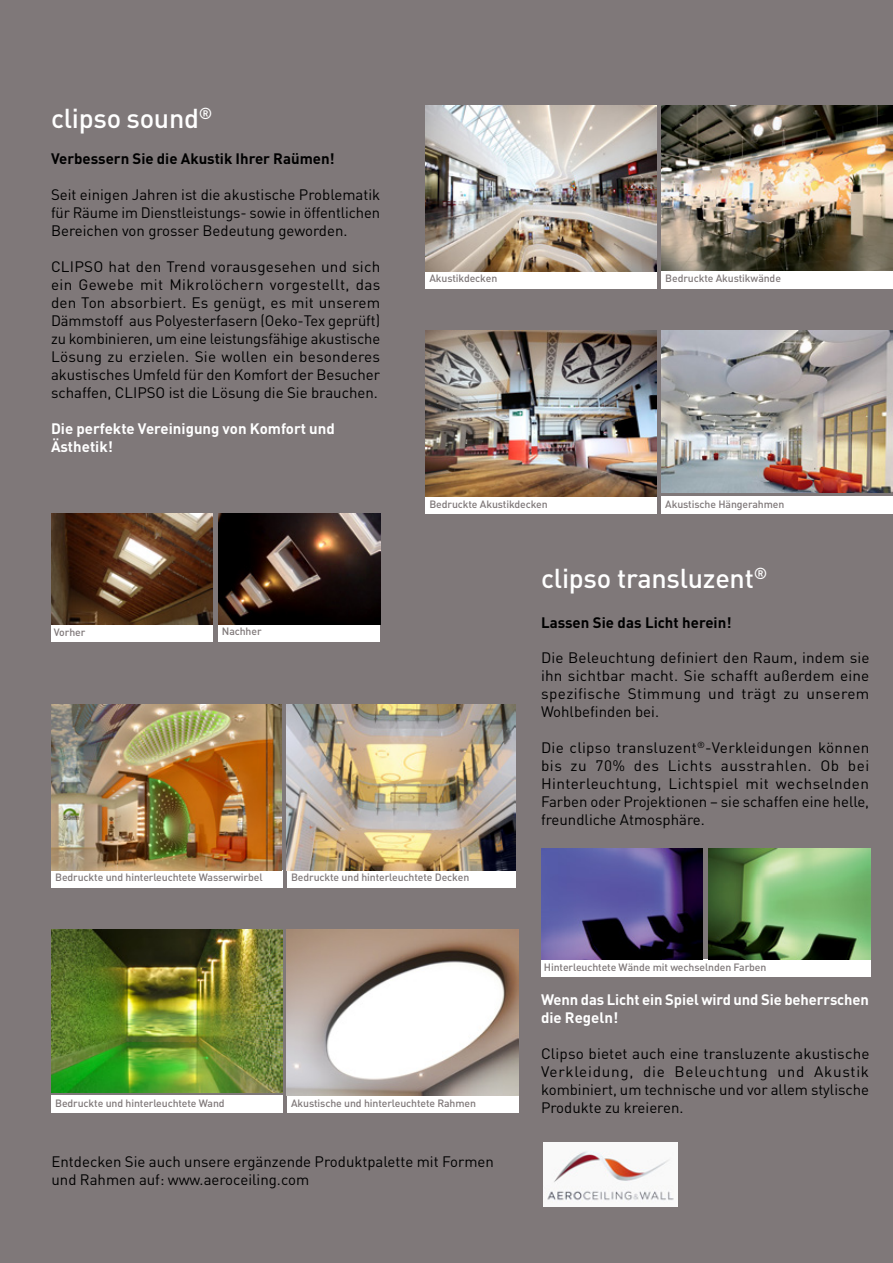
<style>
.page{position:relative;width:893px;height:1263px;background:#7f7879}
.page>*{position:absolute;margin:0;border:0;box-sizing:border-box;transform-origin:0 0}
.t1{font:500 27px "DIN";letter-spacing:-.01em;color:#fff}
.t2{font:15px/18px "DIN";color:#000;text-align:justify}
.t3{font:700 15px/18px "DIN";letter-spacing:-.005em;color:#fff}
.t4{font:700 15px "DIN";color:#000}
.t5{font:500 10.5px "DIN";letter-spacing:-.01em;color:#7f7879}
</style>
<div class="page">
<div style="left:425px;top:496px;width:232px;height:17px;background:#fff"></div>
<img style="left:661px;top:105px;width:232px;height:166px">
<div style="left:661px;top:496px;width:232px;height:17px;background:#fff"></div>
<img style="left:661px;top:331px;width:232px;height:162px">
<div style="left:425px;top:271px;width:232px;height:17px;background:#fff"></div>
<img style="left:425px;top:105px;width:232px;height:166px">
<div style="left:661px;top:271px;width:232px;height:17px;background:#fff"></div>
<div style="left:51px;top:624px;width:162px;height:17px;background:#fff"></div>
<div style="left:218px;top:624px;width:162px;height:17px;background:#fff"></div>
<img style="left:51px;top:513px;width:162px;height:111px">
<img style="left:218px;top:513px;width:162px;height:111px">
<div style="left:51px;top:870px;width:232px;height:17px;background:#fff"></div>
<div style="left:287px;top:870px;width:229px;height:17px;background:#fff"></div>
<img style="left:287px;top:704px;width:229px;height:166px">
<div style="left:51px;top:1095px;width:232px;height:17px;background:#fff"></div>
<img style="left:51px;top:930px;width:232px;height:162px">
<div style="left:287px;top:1095px;width:232px;height:17px;background:#fff"></div>
<img style="left:287px;top:930px;width:232px;height:165px">
<div style="left:541px;top:959px;width:330px;height:17px;background:#fff"></div>
<img style="left:541px;top:848px;width:162px;height:111px">
<img style="left:708px;top:848px;width:162px;height:111px">
<img style="left:544px;top:1142px;width:133px;height:64px">
<img style="left:425px;top:331px;width:232px;height:165px">
<img style="left:52px;top:704px;width:230px;height:166px">
<h1 class="t1" style="left:51px;top:101px;width:163px">clipso sound<sup>®</sup></h1>
<p class="t4" style="left:51px;top:148px;width:285px">Verbessern Sie die Akustik Ihrer Raümen!</p>
<p class="t2" style="left:51px;top:185px;width:331px">Seit einigen Jahren ist die akustische Problematik für Räume im Dienstleistungs- sowie in öffentlichen Bereichen von grosser Bedeutung geworden.</p>
<p class="t2" style="left:51px;top:257px;width:331px">CLIPSO hat den Trend vorausgesehen und sich ein Gewebe mit Mikrolöchern vorgestellt, das den Ton absorbiert. Es genügt, es mit unserem Dämmstoff aus Polyesterfasern (Oeko-Tex geprüft) zu kombinieren, um eine leistungsfähige akustische Lösung zu erzielen. Sie wollen ein besonderes akustisches Umfeld für den Komfort der Besucher schaffen, CLIPSO ist die Lösung die Sie brauchen.</p>
<p class="t3" style="left:51px;top:418px;width:285px">Die perfekte Vereinigung von Komfort und<br>Ästhetik!</p>
<p class="t5" style="left:54px;top:625px;width:33px">Vorher</p>
<p class="t5" style="left:222px;top:625px;width:41px">Nachher</p>
<p class="t5" style="left:429px;top:272px;width:69px">Akustikdecken</p>
<p class="t5" style="left:665px;top:272px;width:117px">Bedruckte Akustikwände</p>
<p class="t5" style="left:429px;top:497px;width:120px">Bedruckte Akustikdecken</p>
<p class="t5" style="left:665px;top:497px;width:121px">Akustische Hängerahmen</p>
<h1 class="t1" style="left:541px;top:561px;width:228px">clipso transluzent<sup>®</sup></h1>
<p class="t4" style="left:541px;top:612px;width:192px">Lassen Sie das Licht herein!</p>
<p class="t2" style="left:541px;top:648px;width:330px">Die Beleuchtung definiert den Raum, indem sie ihn sichtbar macht. Sie schafft außerdem eine spezifische Stimmung und trägt zu unserem Wohlbefinden bei.</p>
<p class="t2" style="left:541px;top:738px;width:330px">Die clipso transluzent<sup>®</sup>-Verkleidungen können bis zu 70% des Lichts ausstrahlen. Ob bei Hinterleuchtung, Lichtspiel mit wechselnden Farben oder Projektionen – sie schaffen eine helle, freundliche Atmosphäre.</p>
<p class="t5" style="left:55px;top:871px;width:209px">Bedruckte und hinterleuchtete Wasserwirbel</p>
<p class="t5" style="left:291px;top:871px;width:180px">Bedruckte und hinterleuchtete Decken</p>
<p class="t5" style="left:55px;top:1096px;width:171px">Bedruckte und hinterleuchtete Wand</p>
<p class="t5" style="left:291px;top:1096px;width:186px">Akustische und hinterleuchtete Rahmen</p>
<p class="t2" style="left:52px;top:1153px;width:444px">Entdecken Sie auch unsere ergänzende Produktpalette mit Formen und Rahmen auf: www.aeroceiling.com</p>
<p class="t5" style="left:544px;top:960px;width:224px">Hinterleuchtete Wände mit wechselnden Farben</p>
<p class="t3" style="left:541px;top:989px;width:330px">Wenn das Licht ein Spiel wird und Sie beherrschen die Regeln!</p>
<p class="t2" style="left:541px;top:1044px;width:330px">Clipso bietet auch eine transluzente akustische Verkleidung, die Beleuchtung und Akustik kombiniert, um technische und vor allem stylische Produkte zu kreieren.</p>
</div>
